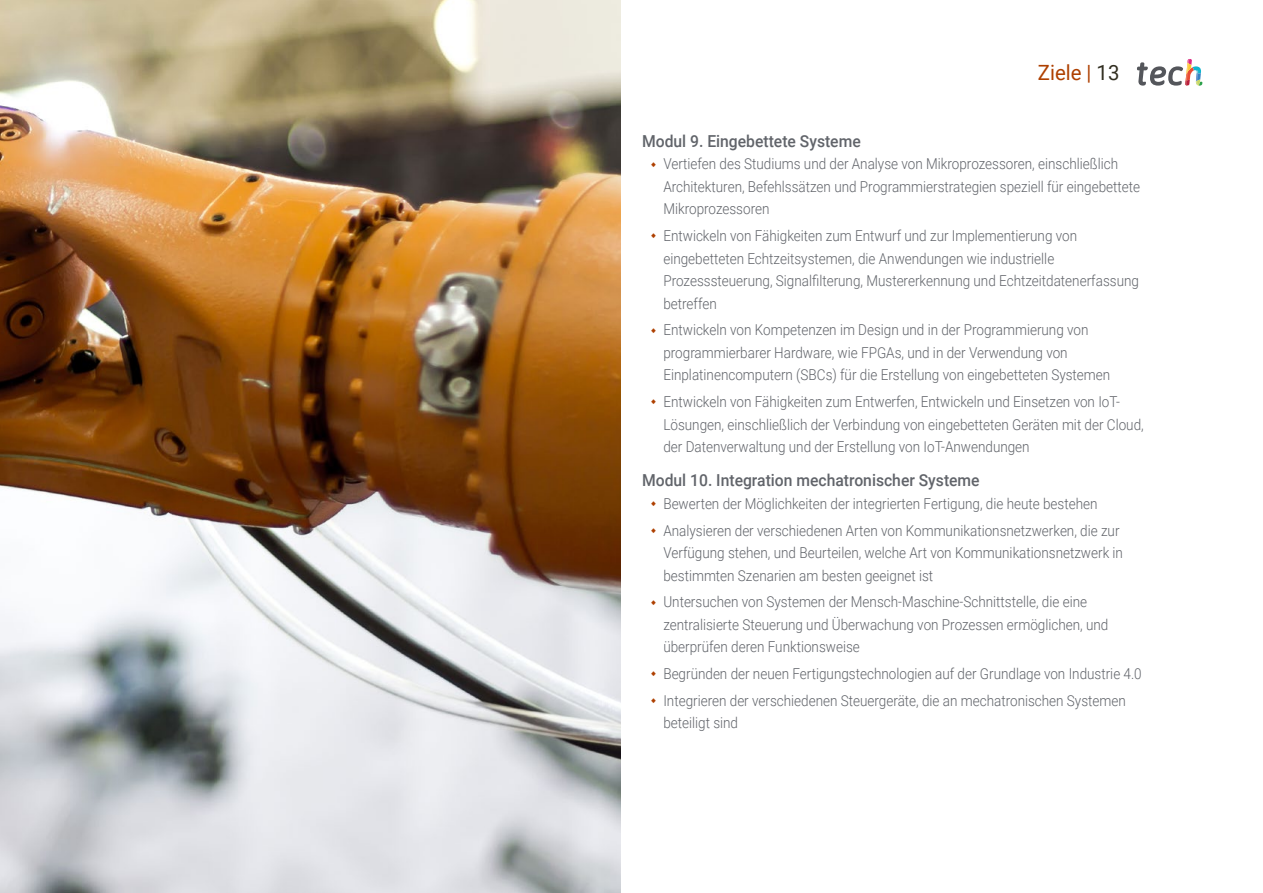
<style>
.page{position:relative;width:1263px;height:893px;background:#fff}
.page>*{position:absolute;margin:0;border:0;box-sizing:border-box;transform-origin:0 0}
.t1{font:21px "Roboto";color:#ae4000}
.t2{font:500 16.5px "Roboto";color:#61646a;scale:.95 1}
.t3{font:300 15px/22.5px "Roboto";color:#61646a;scale:.9 1}
.s1{color:#312e20}
</style>
<div class="page">
<img style="left:0;top:0;width:621px;height:893px">
<svg style="left:1137px;top:59px;width:65px;height:27px"></svg>
<h1 class="t1" style="left:1038px;top:57px;width:83px">Ziele | <span class="s1">13</span></h1>
<p class="t2" style="left:642px;top:130px;width:232px">Modul 9. Eingebettete Systeme</p>
<p class="t3" style="left:663px;top:152px;width:531px">Vertiefen des Studiums und der Analyse von Mikroprozessoren, einschließlich<br>Architekturen, Befehlssätzen und Programmierstrategien speziell für eingebettete<br>Mikroprozessoren</p>
<p class="t3" style="left:663px;top:224px;width:530px">Entwickeln von Fähigkeiten zum Entwurf und zur Implementierung von eingebetteten Echtzeitsystemen, die Anwendungen wie industrielle Prozesssteuerung, Signalfilterung, Mustererkennung und Echtzeitdatenerfassung betreffen</p>
<p class="t3" style="left:663px;top:318px;width:498px">Entwickeln von Kompetenzen im Design und in der Programmierung von programmierbarer Hardware, wie FPGAs, und in der Verwendung von<br>Einplatinencomputern (SBCs) für die Erstellung von eingebetteten Systemen</p>
<p class="t3" style="left:663px;top:390px;width:535px">Entwickeln von Fähigkeiten zum Entwerfen, Entwickeln und Einsetzen von IoT-<br>Lösungen, einschließlich der Verbindung von eingebetteten Geräten mit der Cloud, der Datenverwaltung und der Erstellung von IoT-Anwendungen</p>
<p class="t2" style="left:642px;top:469px;width:357px">Modul 10. Integration mechatronischer Systeme</p>
<p class="t3" style="left:663px;top:490px;width:508px;line-height:26.7px">Bewerten der Möglichkeiten der integrierten Fertigung, die heute bestehen<br>Analysieren der verschiedenen Arten von Kommunikationsnetzwerken, die zur</p>
<p class="t3" style="left:663px;top:541px;width:512px">Verfügung stehen, und Beurteilen, welche Art von Kommunikationsnetzwerk in bestimmten Szenarien am besten geeignet ist</p>
<p class="t3" style="left:663px;top:590px;width:496px">Untersuchen von Systemen der Mensch-Maschine-Schnittstelle, die eine zentralisierte Steuerung und Überwachung von Prozessen ermöglichen, und überprüfen deren Funktionsweise</p>
<p class="t3" style="left:663px;top:660px;width:533px;line-height:26.7px">Begründen der neuen Fertigungstechnologien auf der Grundlage von Industrie 4.0<br>Integrieren der verschiedenen Steuergeräte, die an mechatronischen Systemen</p>
<p class="t3" style="left:663px;top:711px;width:85px">beteiligt sind</p>
</div>
